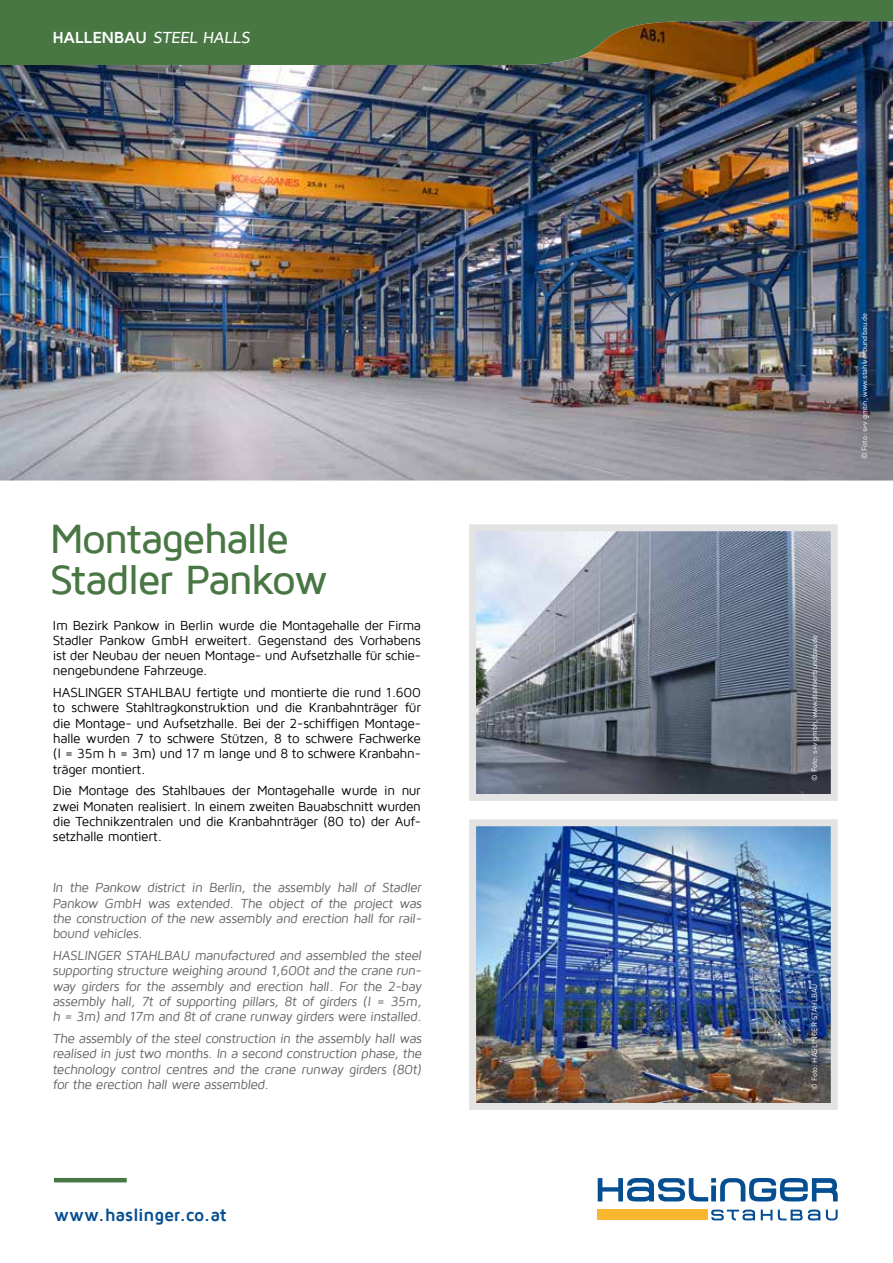
<style>
.page{position:relative;width:893px;height:1263px;background:#fff}
.page>*{position:absolute;margin:0;border:0;box-sizing:border-box;transform-origin:0 0}
.t1{font:500 42px/40.5px "Maven Pro";letter-spacing:-.045em;color:#487743}
.t2{font:700 18px "Maven Pro";letter-spacing:-.01em;color:#064e92}
.t3{font:500 16.5px "Maven Pro";color:#fff}
.t4{font:13.5px/15.3px "Maven Pro";color:#646363;text-align:justify}
.t5{font:13.5px/15.3px "Maven Pro";letter-spacing:-.03em;color:#000;text-align:justify}
.t6{font:7.5px "DIN";color:#fff}
.s1{font-weight:700}
</style>
<div class="page">
<div style="left:0;top:0;width:893px;height:74px;background:#487743"></div>
<img style="left:0;top:21px;width:893px;height:459px">
<svg style="left:469px;top:524px;width:369px;height:277px;background:#838b97"></svg>
<img style="left:469px;top:819px;width:369px;height:291px">
<img style="left:800px;top:973px;width:28px;height:126px">
<div style="left:598px;top:1209px;width:110px;height:11px;background:#fab62d"></div>
<svg style="left:711px;top:1209px;width:44px;height:11px"></svg>
<svg style="left:761px;top:1209px;width:11px;height:11px"></svg>
<svg style="left:778px;top:1209px;width:42px;height:11px"></svg>
<svg style="left:826px;top:1209px;width:12px;height:11px"></svg>
<svg style="left:598px;top:1178px;width:240px;height:23px"></svg>
<hr style="left:54px;top:1178px;width:73px;height:4px;background:#487743">
<p class="t3" style="left:52px;top:28px;width:201px"><span class="s1">HALLENBAU</span> STEEL HALLS</p>
<h1 class="t1" style="left:50px;top:519px;width:280px">Montagehalle<br>Stadler Pankow</h1>
<p class="t5" style="left:53px;top:617px;width:370px">Im Bezirk Pankow in Berlin wurde die Montagehalle der Firma Stadler Pankow GmbH erweitert. Gegenstand des Vorhabens ist der Neubau der neuen Montage- und Aufsetzhalle für schie&shy;nengebundene Fahrzeuge.</p>
<p class="t5" style="left:53px;top:685px;width:370px">HASLINGER STAHLBAU fertigte und montierte die rund 1.600 to schwere Stahltragkonstruktion und die Kranbahnträger für die Montage- und Aufsetzhalle. Bei der 2-schiffigen Montage&shy;halle wurden 7 to schwere Stützen, 8 to schwere Fachwerke (l = 35m h = 3m) und 17 m lange und 8 to schwere Kranbahn&shy;träger montiert.</p>
<p class="t5" style="left:53px;top:783px;width:370px">Die Montage des Stahlbaues der Montagehalle wurde in nur zwei Monaten realisiert. In einem zweiten Bauabschnitt wurden die Technikzentralen und die Kranbahnträger (80 to) der Auf&shy;setzhalle montiert.</p>
<p class="t4" style="left:52px;top:880px;width:372px">In the Pankow district in Berlin, the assembly hall of Stadler Pankow GmbH was extended. The object of the project was the construction of the new assembly and erection hall for rail&shy;bound vehicles.</p>
<p class="t4" style="left:52px;top:948px;width:372px">HASLINGER STAHLBAU manufactured and assembled the steel supporting structure weighing around 1,600t and the crane run&shy;way girders for the assembly and erection hall. For the 2-bay assembly hall, 7t of supporting pillars, 8t of girders (l = 35m, h = 3m) and 17m and 8t of crane runway girders were installed.</p>
<p class="t4" style="left:52px;top:1031px;width:372px">The assembly of the steel construction in the assembly hall was realised in just two months. In a second construction phase, the technology control centres and the crane runway girders (80t) for the erection hall were assembled.</p>
<h2 class="t2" style="left:54px;top:1205px;width:174px">www.haslinger.co.at</h2>
<p class="t6" style="left:860px;top:459px;width:148px;rotate:-90deg">© Foto: s+v gmbh, www.stahlverbundbau.de</p>
<p class="t6" style="left:810px;top:781px;width:148px;rotate:-90deg">© Foto: s+v gmbh, www.stahlverbundbau.de</p>
<p class="t6" style="left:810px;top:1089px;width:108px;rotate:-90deg">© Foto: HASLINGER STAHLBAU</p>
</div>
